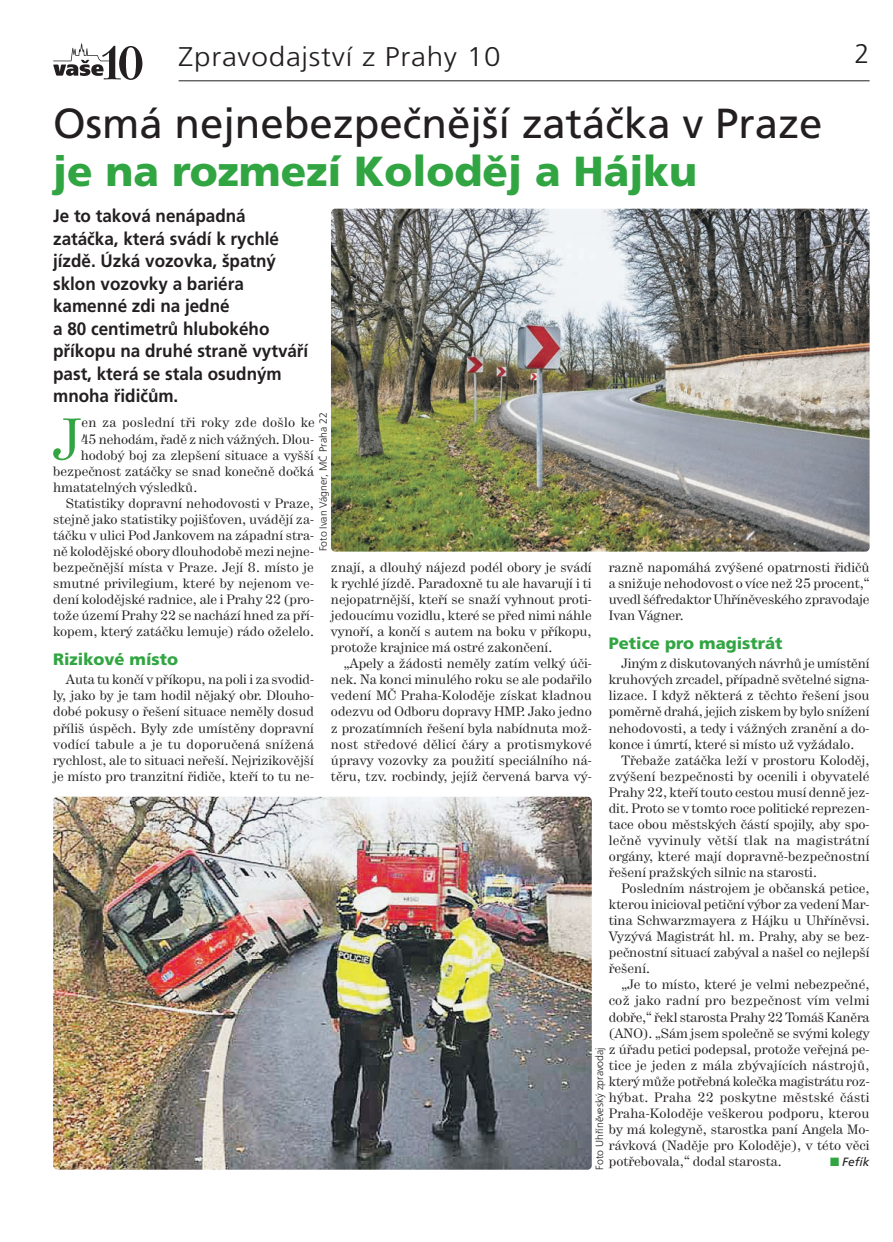
<style>
.page{position:relative;width:893px;height:1242px;background:#fff}
.page>*{position:absolute;margin:0;border:0;box-sizing:border-box;transform-origin:0 0}
.t1{font:58.5px "Hercules";color:#32a543}
.t2{font:42px "Frutiger CE";color:#231f20}
.t3{font:900 42px "Frutiger CE";color:#32a543}
.t4{font:300 27px "Frutiger CE";letter-spacing:.025em;color:#231f20;scale:1.1 1}
.t5{font:300 27px "Frutiger CE";letter-spacing:.025em;color:#231f20}
.t6{font:700 18px/22.5px "Frutiger CE";color:#231f20;scale:.95 1}
.t7{font:900 16.5px "Frutiger CE";color:#32a543}
.t8{font:13.5px/16px "Hercules";color:#231f20;text-align:justify}
.t9{font:13.5px "Hercules";letter-spacing:.02em;color:#231f20}
.t10{font:italic 12px "Frutiger CE";color:#231f20}
.t11{font:300 10.5px "Frutiger CE";color:#231f20}
.s1{color:#32a543}
</style>
<div class="page">
<hr style="left:179px;top:80px;width:691px;height:1px;background:#231f20">
<svg style="left:53px;top:43px;width:89px;height:37px"></svg>
<img style="left:331px;top:209px;width:539px;height:342px;border-radius:4px">
<img style="left:53px;top:796px;width:539px;height:373px;border-radius:4px">
<h3 class="t4" style="left:179px;top:46px;width:294px">Zpravodajství z Prahy 10</h3>
<h3 class="t5" style="left:855px;top:43px;width:17px">2</h3>
<h2 class="t2" style="left:53px;top:106px;width:771px">Osmá nejnebezpečnější zatáčka v Praze</h2>
<h2 class="t3" style="left:53px;top:154px;width:645px">je na rozmezí Koloděj a Hájku</h2>
<h3 class="t6" style="left:53px;top:206px;width:270px">Je to taková nenápadná zatáčka, která svádí k rychlé jízdě. Úzká vozovka, špatný sklon vozovky a bariéra kamenné zdi na jedné<br>a 80 centimetrů hlubokého příkopu na druhé straně vytváří past, která se stala osudným mnoha řidičům.</h3>
<h1 class="t1" style="left:53px;top:418px;width:29px">J</h1>
<p class="t9" style="left:82px;top:418px;width:235px">en za poslední tři roky zde došlo ke</p>
<p class="t11" style="left:319px;top:551px;width:140px;rotate:-90deg">Foto Ivan Vágner, MČ Praha 22</p>
<p class="t8" style="left:81px;top:432px;width:235px">45 nehodám, řadě z nich vážných. Dlou-</p>
<p class="t8" style="left:81px;top:448px;width:235px">hodobý boj za zlepšení situace a vyšší</p>
<p class="t8" style="left:53px;top:464px;width:262px">bezpečnost zatáčky se snad konečně dočká</p>
<p class="t8" style="left:53px;top:480px;width:146px">hmatatelných výsledků.</p>
<p class="t8" style="left:66px;top:496px;width:250px">Statistiky dopravní nehodovosti v Praze,</p>
<p class="t8" style="left:53px;top:512px;width:262px">stejně jako statistiky pojišťoven, uvádějí za-</p>
<p class="t8" style="left:53px;top:528px;width:262px">táčku v ulici Pod Jankovem na západní stra -</p>
<p class="t8" style="left:53px;top:544px;width:262px">ně kolodějské obory dlouhodobě mezi nejne-</p>
<p class="t8" style="left:53px;top:560px;width:262px">bezpečnější místa v Praze. Její 8. místo je</p>
<p class="t8" style="left:53px;top:576px;width:262px">smutné privilegium, které by nejenom ve-</p>
<p class="t8" style="left:53px;top:592px;width:262px">dení kolodějské radnice, ale i Prahy 22 (pro-</p>
<p class="t8" style="left:53px;top:608px;width:262px">tože území Prahy 22 se nachází hned za pří-</p>
<p class="t8" style="left:53px;top:624px;width:262px">kopem, který zatáčku lemuje) rádo oželelo.</p>
<p class="t7" style="left:53px;top:652px;width:127px">Rizikové místo</p>
<p class="t8" style="left:53px;top:672px;width:262px;text-indent:13px">Auta tu končí v příkopu, na poli i za svodid - ly, jako by je tam hodil nějaký obr. Dlouho&shy;dobé pokusy o řešení situace neměly dosud příliš úspěch. Byly zde umístěny dopravní vodící tabule a je tu doporučená snížená rychlost, ale to situaci neřeší. Nejrizikovější je místo pro tranzitní řidiče, kteří to tu ne-</p>
<p class="t8" style="left:331px;top:560px;width:262px">znají, a dlouhý nájezd podél obory je svádí k rychlé jízdě. Paradoxně tu ale havarují i ti nejopatrnější, kteří se snaží vyhnout proti&shy;jedoucímu vozidlu, které se před nimi náhle vynoří, a končí s autem na boku v příkopu, protože krajnice má ostré zakončení.</p>
<p class="t8" style="left:331px;top:656px;width:262px;text-indent:13px">„Apely a žádosti neměly zatím velký úči&shy;nek. Na konci minulého roku se ale podařilo vedení MČ Praha-Koloděje získat kladnou odezvu od Odboru dopravy HMP. Jako jedno z prozatímních řešení byla nabídnuta mož&shy;nost středové dělicí čáry a protismykové úpravy vozovky za použití speciálního ná&shy;těru, tzv. rocbindy, jejíž červená barva vý-</p>
<p class="t8" style="left:609px;top:560px;width:262px">razně napomáhá zvýšené opatrnosti řidičů a snižuje nehodovost o více než 25 procent,“ uvedl šéfredaktor Uhříněveského zpravodaje Ivan Vágner.</p>
<p class="t7" style="left:609px;top:636px;width:175px">Petice pro magistrát</p>
<p class="t8" style="left:609px;top:656px;width:262px;text-indent:13px">Jiným z diskutovaných návrhů je umístění kruhových zrcadel, případně světelné signa&shy;lizace. I když některá z těchto řešení jsou poměrně drahá, jejich ziskem by bylo snížení nehodovosti, a tedy i vážných zranění a do&shy;konce i úmrtí, které si místo už vyžádalo.</p>
<p class="t8" style="left:609px;top:753px;width:262px;text-indent:13px">Třebaže zatáčka leží v prostoru Koloděj, zvýšení bezpečnosti by ocenili i obyvatelé Prahy 22, kteří touto cestou musí denně jez&shy;dit. Proto se v tomto roce politické reprezen&shy;tace obou městských částí spojily, aby spo&shy;lečně vyvinuly větší tlak na magistrátní orgány, které mají dopravně-bezpečnostní řešení pražských silnic na starosti.</p>
<p class="t8" style="left:609px;top:881px;width:262px;text-indent:13px">Posledním nástrojem je občanská petice, kterou inicioval petiční výbor za vedení Mar&shy;tina Schwarzmayera z Hájku u Uhříněvsi.<br>Vyzývá Magistrát hl. m. Prahy, aby se bez&shy;pečnostní situací zabýval a našel co nejlepší řešení.</p>
<p class="t8" style="left:609px;top:977px;width:262px;text-indent:13px">„Je to místo, které je velmi nebezpečné, což jako radní pro bezpečnost vím velmi dobře,“ řekl starosta Prahy 22 Tomáš Kaněra (ANO). „Sám jsem společně se svými kolegy z úřadu petici podepsal, protože veřejná pe&shy;tice je jeden z mála zbývajících nástrojů, který může potřebná kolečka magistrátu roz&shy;hýbat. Praha 22 poskytne městské části Praha-Koloděje veškerou podporu, kterou by má kolegyně, starostka paní Angela Mo&shy;rávková (Naděje pro Koloděje), v této věci potřebovala,“ dodal starosta.</p>
<p class="t11" style="left:595px;top:1169px;width:124px;rotate:-90deg">Foto Uhříněveský zpravodaj</p>
<p class="t10" style="left:830px;top:1156px;width:41px"><span class="s1">■</span> Fefík</p>
</div>
